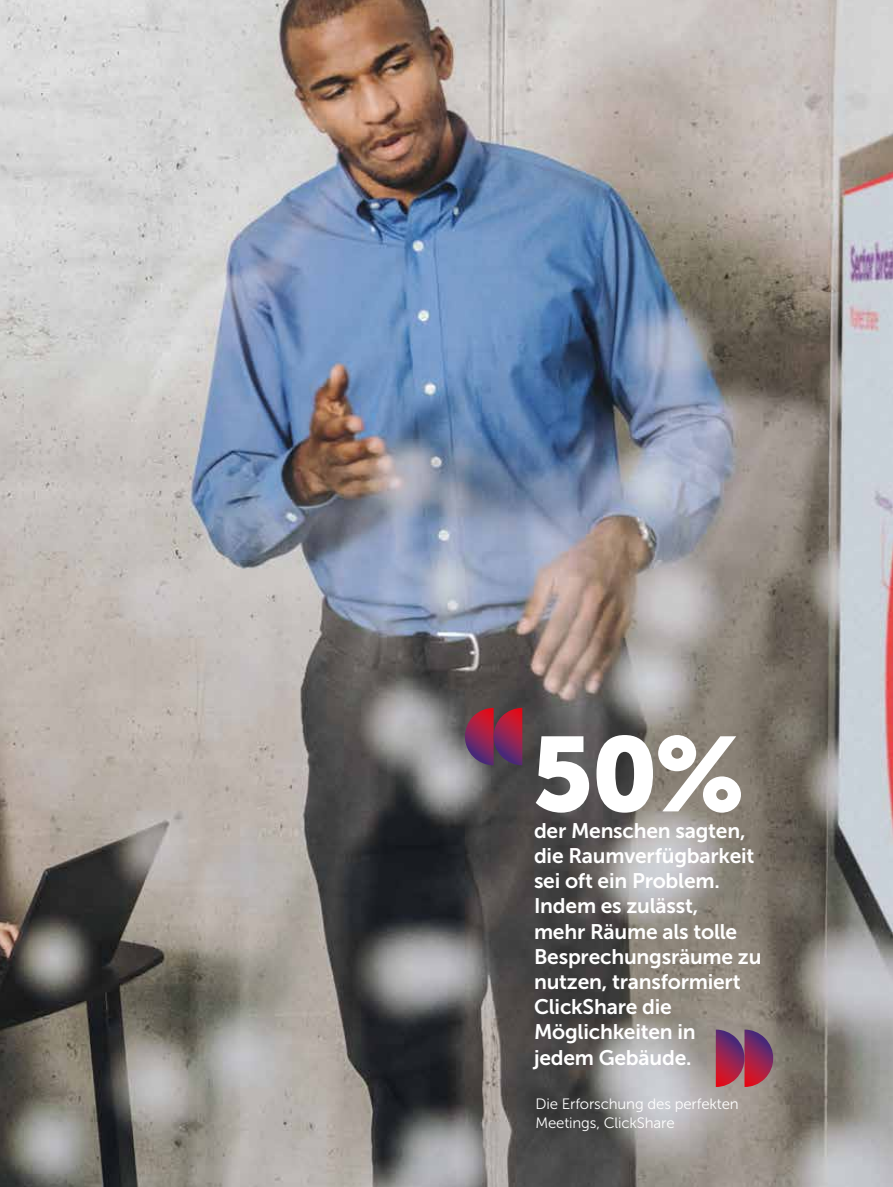
<style>
.page{position:relative;width:893px;height:1187px;background:#fff}
.page>*{position:absolute;margin:0;border:0;box-sizing:border-box;transform-origin:0 0}
.t1{font:105px "Museo Sans 900";color:#fff}
.t2{font:21px/25.2px "Museo Sans 700";letter-spacing:-.01em;color:#fff}
.t3{font:15px/19.5px "Museo Sans 300";letter-spacing:-.01em;color:#fff}
</style>
<div class="page">
<img style="left:0;top:0;width:893px;height:1186px">
<svg style="left:465px;top:707px;width:57px;height:58px;background:#852d52"></svg>
<svg style="left:716px;top:1029px;width:57px;height:57px;background:#93395d"></svg>
<h1 class="t1" style="left:532px;top:715px;width:214px">50%</h1>
<p class="t2" style="left:534px;top:817px;width:229px">der Menschen sagten, die Raumverfügbarkeit sei oft ein Problem.<br>Indem es zulässt,<br>mehr Räume als tolle<br>Besprechungsräume zu nutzen, transformiert<br>ClickShare die<br>Möglichkeiten in<br>jedem Gebäude.</p>
<p class="t3" style="left:535px;top:1093px;width:205px">Die Erforschung des perfekten<br>Meetings, ClickShare</p>
</div>
